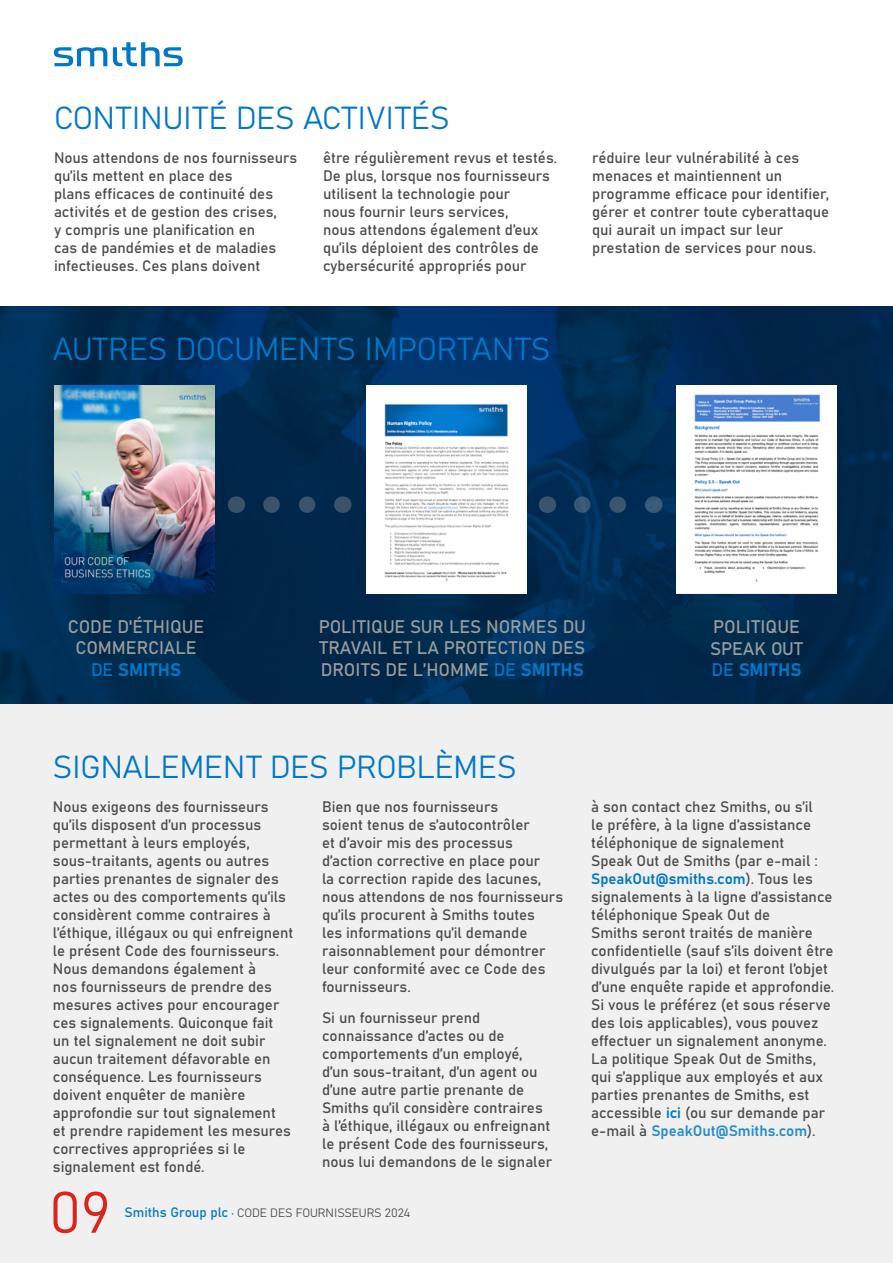
<style>
.page{position:relative;width:893px;height:1263px;background:#fff}
.page>*{position:absolute;margin:0;border:0;box-sizing:border-box;transform-origin:0 0}
.t1{font:57.45px "Bahnschrift";color:#dc241f}
.t2{font:31.5px "Bahnschrift";color:#0077c8}
.t3{font:18px/21.3px "Bahnschrift";color:#9c9c9c;text-align:center}
.t4{font:18px "Bahnschrift";color:#0077c8}
.t5{font:15px/18px "Bahnschrift";color:#4a4a49}
.t6{font:12px "Bahnschrift";letter-spacing:-.01em;color:#4a4a49}
.s1{color:#0077c8}
.s2{font-size:13.5px;color:#0077c8}
.s3{color:#268bd0}
</style>
<div class="page">
<div style="left:0;top:704px;width:893px;height:559px;background:#f0f0f0"></div>
<svg style="left:54px;top:47px;width:53px;height:19px"></svg>
<svg style="left:113px;top:42px;width:70px;height:24px"></svg>
<svg style="left:0;top:306px;width:893px;height:398px;background:#002b52"></svg>
<img style="left:54px;top:386px;width:161px;height:208px">
<img style="left:366px;top:386px;width:160px;height:208px">
<img style="left:676px;top:386px;width:161px;height:208px">
<svg style="left:271px;top:496px;width:54px;height:17px"></svg>
<svg style="left:236px;top:496px;width:1px;height:17px"></svg>
<svg style="left:342px;top:496px;width:1px;height:17px"></svg>
<svg style="left:565px;top:496px;width:53px;height:17px"></svg>
<svg style="left:653px;top:496px;width:1px;height:17px"></svg>
<svg style="left:547px;top:496px;width:1px;height:17px"></svg>
<h2 class="t2" style="left:54px;top:94px;width:397px">CONTINUITÉ DES ACTIVITÉS</h2>
<p class="t5" style="left:54px;top:148px;width:245px">Nous attendons de nos fournisseurs qu’ils mettent en place des<br>plans efficaces de continuité des activités et de gestion des crises,<br>y compris une planification en<br>cas de pandémies et de maladies infectieuses. Ces plans doivent</p>
<p class="t5" style="left:323px;top:148px;width:236px">être régulièrement revus et testés.<br>De plus, lorsque nos fournisseurs utilisent la technologie pour<br>nous fournir leurs services,<br>nous attendons également d’eux qu’ils déploient des contrôles de cybersécurité appropriés pour</p>
<p class="t5" style="left:592px;top:148px;width:238px">réduire leur vulnérabilité à ces menaces et maintiennent un programme efficace pour identifier, gérer et contrer toute cyberattaque qui aurait un impact sur leur prestation de services pour nous.</p>
<h2 class="t2" style="left:53px;top:324px;width:499px">AUTRES DOCUMENTS IMPORTANTS</h2>
<p class="t3" style="left:68px;top:615px;width:138px">CODE D'ÉTHIQUE<br>COMMERCIALE</p>
<p class="t4" style="left:91px;top:656px;width:92px">DE SMITHS</p>
<p class="t3" style="left:319px;top:615px;width:269px;text-align:justify">POLITIQUE SUR LES NORMES DU TRAVAIL ET LA PROTECTION DES DROITS DE L’HOMME <span class="s1">DE SMITHS</span></p>
<p class="t3" style="left:710px;top:615px;width:94px;text-align:left">POLITIQUE<br>SPEAK OUT</p>
<p class="t4" style="left:711px;top:656px;width:92px">DE SMITHS</p>
<h2 class="t2" style="left:53px;top:743px;width:465px">SIGNALEMENT DES PROBLÈMES</h2>
<p class="t5" style="left:53px;top:796px;width:242px">Nous exigeons des fournisseurs qu’ils disposent d’un processus permettant à leurs employés, sous-traitants, agents ou autres parties prenantes de signaler des actes ou des comportements qu’ils considèrent comme contraires à l’éthique, illégaux ou qui enfreignent le présent Code des fournisseurs.<br>Nous demandons également à<br>nos fournisseurs de prendre des mesures actives pour encourager ces signalements. Quiconque fait un tel signalement ne doit subir aucun traitement défavorable en conséquence. Les fournisseurs doivent enquêter de manière approfondie sur tout signalement<br>et prendre rapidement les mesures correctives appropriées si le signalement est fondé.</p>
<p class="t5" style="left:322px;top:796px;width:243px">Bien que nos fournisseurs<br>soient tenus de s’autocontrôler<br>et d’avoir mis des processus d’action corrective en place pour<br>la correction rapide des lacunes, nous attendons de nos fournisseurs qu’ils procurent à Smiths toutes<br>les informations qu’il demande raisonnablement pour démontrer leur conformité avec ce Code des fournisseurs.</p>
<p class="t5" style="left:322px;top:1007px;width:232px">Si un fournisseur prend connaissance d’actes ou de comportements d’un employé, d’un sous-traitant, d’un agent ou d’une autre partie prenante de<br>Smiths qu’il considère contraires à l’éthique, illégaux ou enfreignant le présent Code des fournisseurs, nous lui demandons de le signaler</p>
<h1 class="t1" style="left:49px;top:1169px;width:63px">09</h1>
<p class="t6" style="left:124px;top:1203px;width:287px"><span class="s2">Smiths Group plc</span> <span class="s1">·</span> CODE DES FOURNISSEURS 2024</p>
<p class="t5" style="left:591px;top:796px;width:245px">à son contact chez Smiths, ou s’il<br>le préfère, à la ligne d’assistance téléphonique de signalement<br>Speak Out de Smiths (par e-mail :<br><span class="s1">SpeakOut@smiths.com</span>). Tous les signalements à la ligne d’assistance téléphonique Speak Out de<br>Smiths seront traités de manière confidentielle (sauf s’ils doivent être divulgués par la loi) et feront l’objet d’une enquête rapide et approfondie.<br>Si vous le préférez (et sous réserve des lois applicables), vous pouvez effectuer un signalement anonyme.<br>La politique Speak Out de Smiths, qui s’applique aux employés et aux parties prenantes de Smiths, est accessible <span class="s1">ici</span> (ou sur demande par e-mail à <span class="s3">SpeakOut@Smiths.com</span>).</p>
</div>
